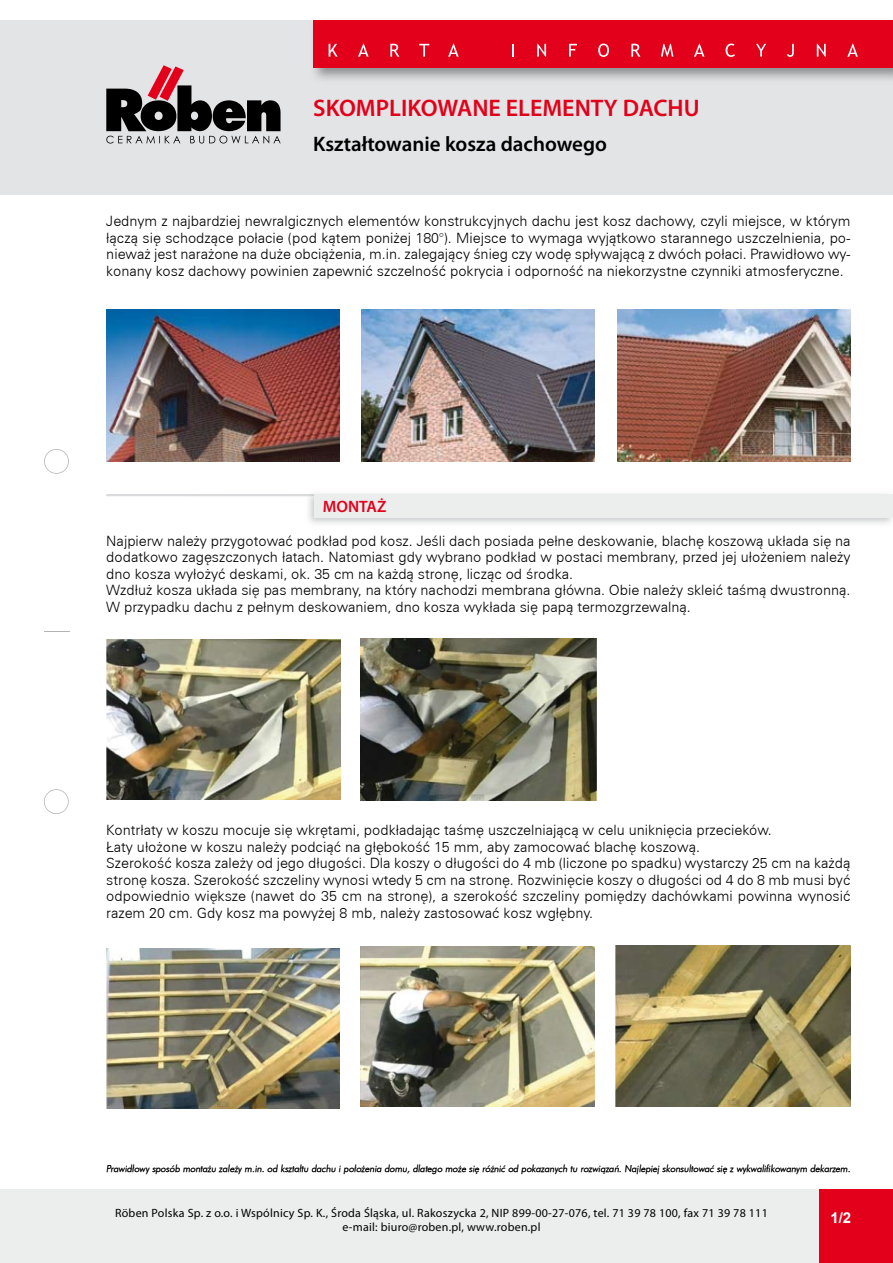
<style>
.page{position:relative;width:893px;height:1263px;background:#fff}
.page>*{position:absolute;margin:0;border:0;box-sizing:border-box;transform-origin:0 0}
.t1{font:600 24px "Myriad Pro";color:#e2001a}
.t2{font:600 21px "Myriad Pro";color:#000}
.t3{font:600 16.5px "Myriad Pro";color:#e2001a}
.t4{font:700 15px "Arial";color:#fff}
.t5{font:14.25px/16.5px "Zurich Lt AT";color:#000}
.t6{font:12px/14.4px "Myriad Pro";letter-spacing:.02em;color:#000;text-align:center}
.t7{font:9.75px "Futura Lt AT Italic";letter-spacing:-.01em;color:#000}
</style>
<div class="page">
<div style="left:0;top:20px;width:893px;height:175px;background:#e3e4e5"></div>
<div style="left:313px;top:20px;width:580px;height:48px;background:#e2001a"></div>
<svg style="left:329px;top:44px;width:9px;height:13px"></svg>
<svg style="left:358px;top:44px;width:11px;height:13px"></svg>
<svg style="left:390px;top:44px;width:9px;height:13px"></svg>
<svg style="left:419px;top:44px;width:10px;height:13px"></svg>
<svg style="left:448px;top:44px;width:11px;height:13px"></svg>
<svg style="left:512px;top:44px;width:2px;height:13px"></svg>
<svg style="left:537px;top:44px;width:9px;height:13px"></svg>
<svg style="left:569px;top:44px;width:8px;height:13px"></svg>
<svg style="left:598px;top:44px;width:11px;height:13px"></svg>
<svg style="left:631px;top:44px;width:9px;height:13px"></svg>
<svg style="left:661px;top:44px;width:12px;height:13px"></svg>
<svg style="left:694px;top:44px;width:10px;height:13px"></svg>
<svg style="left:726px;top:44px;width:9px;height:13px"></svg>
<svg style="left:756px;top:44px;width:10px;height:13px"></svg>
<svg style="left:787px;top:44px;width:7px;height:13px"></svg>
<svg style="left:817px;top:44px;width:9px;height:13px"></svg>
<svg style="left:847px;top:44px;width:11px;height:13px"></svg>
<svg style="left:106px;top:65px;width:175px;height:79px"></svg>
<div style="left:0;top:1189px;width:893px;height:74px;background:#eceded"></div>
<div style="left:819px;top:1189px;width:74px;height:74px;background:#e2001a"></div>
<svg style="left:44px;top:449px;width:25px;height:25px"></svg>
<svg style="left:44px;top:789px;width:25px;height:25px"></svg>
<svg style="left:44px;top:631px;width:25px;height:1px"></svg>
<hr style="left:106px;top:494px;width:787px;height:2px;background:#d9dadb">
<img style="left:305px;top:496px;width:587px;height:28px">
<div style="left:315px;top:494px;width:578px;height:24px;background:#eceded"></div>
<img style="left:106px;top:310px;width:234px;height:151px">
<img style="left:361px;top:310px;width:234px;height:151px">
<img style="left:617px;top:310px;width:233px;height:151px">
<img style="left:106px;top:639px;width:234px;height:161px">
<img style="left:360px;top:639px;width:236px;height:161px">
<img style="left:106px;top:948px;width:233px;height:160px">
<img style="left:361px;top:946px;width:234px;height:161px">
<img style="left:616px;top:945px;width:234px;height:161px">
<h1 class="t1" style="left:313px;top:93px;width:388px">SKOMPLIKOWANE ELEMENTY DACHU</h1>
<h2 class="t2" style="left:313px;top:130px;width:295px">Kształtowanie kosza dachowego</h2>
<p class="t5" style="left:106px;top:213px;width:746px;text-align:justify">Jednym z najbardziej newralgicznych elementów konstrukcyjnych dachu jest kosz dachowy, czyli miejsce, w którym łączą się schodzące połacie (pod kątem poniżej 180°). Miejsce to wymaga wyjątkowo starannego uszczelnienia, po&shy;nieważ jest narażone na duże obciążenia, m.in. zalegający śnieg czy wodę spływającą z dwóch połaci. Prawidłowo wy&shy;konany kosz dachowy powinien zapewnić szczelność pokrycia i odporność na niekorzystne czynniki atmosferyczne.</p>
<p class="t3" style="left:323px;top:496px;width:65px">MONTAŻ</p>
<p class="t5" style="left:106px;top:532px;width:746px">Najpierw należy przygotować podkład pod kosz. Jeśli dach posiada pełne deskowanie, blachę koszową układa się na dodatkowo zagęszczonych łatach. Natomiast gdy wybrano podkład w postaci membrany, przed jej ułożeniem należy dno kosza wyłożyć deskami, ok. 35 cm na każdą stronę, licząc od środka.<br>Wzdłuż kosza układa się pas membrany, na który nachodzi membrana główna. Obie należy skleić taśmą dwustronną.<br>W przypadku dachu z pełnym deskowaniem, dno kosza wykłada się papą termozgrzewalną.</p>
<p class="t5" style="left:106px;top:822px;width:746px">Kontrłaty w koszu mocuje się wkrętami, podkładając taśmę uszczelniającą w celu uniknięcia przecieków.<br>£aty ułożone w koszu należy podciąć na głębokość 15 mm, aby zamocować blachę koszową.<br>Szerokość kosza zależy od jego długości. Dla koszy o długości do 4 mb (liczone po spadku) wystarczy 25 cm na każdą stronę kosza. Szerokość szczeliny wynosi wtedy 5 cm na stronę. Rozwinięcie koszy o długości od 4 do 8 mb musi być odpowiednio większe (nawet do 35 cm na stronę), a szerokość szczeliny pomiędzy dachówkami powinna wynosić razem 20 cm. Gdy kosz ma powyżej 8 mb, należy zastosować kosz wgłębny.</p>
<p class="t7" style="left:106px;top:1163px;width:746px">Prawidłowy sposób montażu zależy m.in. od kształtu dachu i położenia domu, dlatego może się różnić od pokazanych tu rozwiązań. Najlepiej skonsultować się z wykwalifikowanym dekarzem.</p>
<p class="t6" style="left:115px;top:1205px;width:654px">Röben Polska Sp. z o.o. i Wspólnicy Sp. K., Środa Śląska, ul. Rakoszycka 2, NIP 899-00-27-076, tel. 71 39 78 100, fax 71 39 78 111 e-mail: biuro@roben.pl, www.roben.pl</p>
<p class="t4" style="left:830px;top:1207px;width:22px">1/2</p>
</div>
